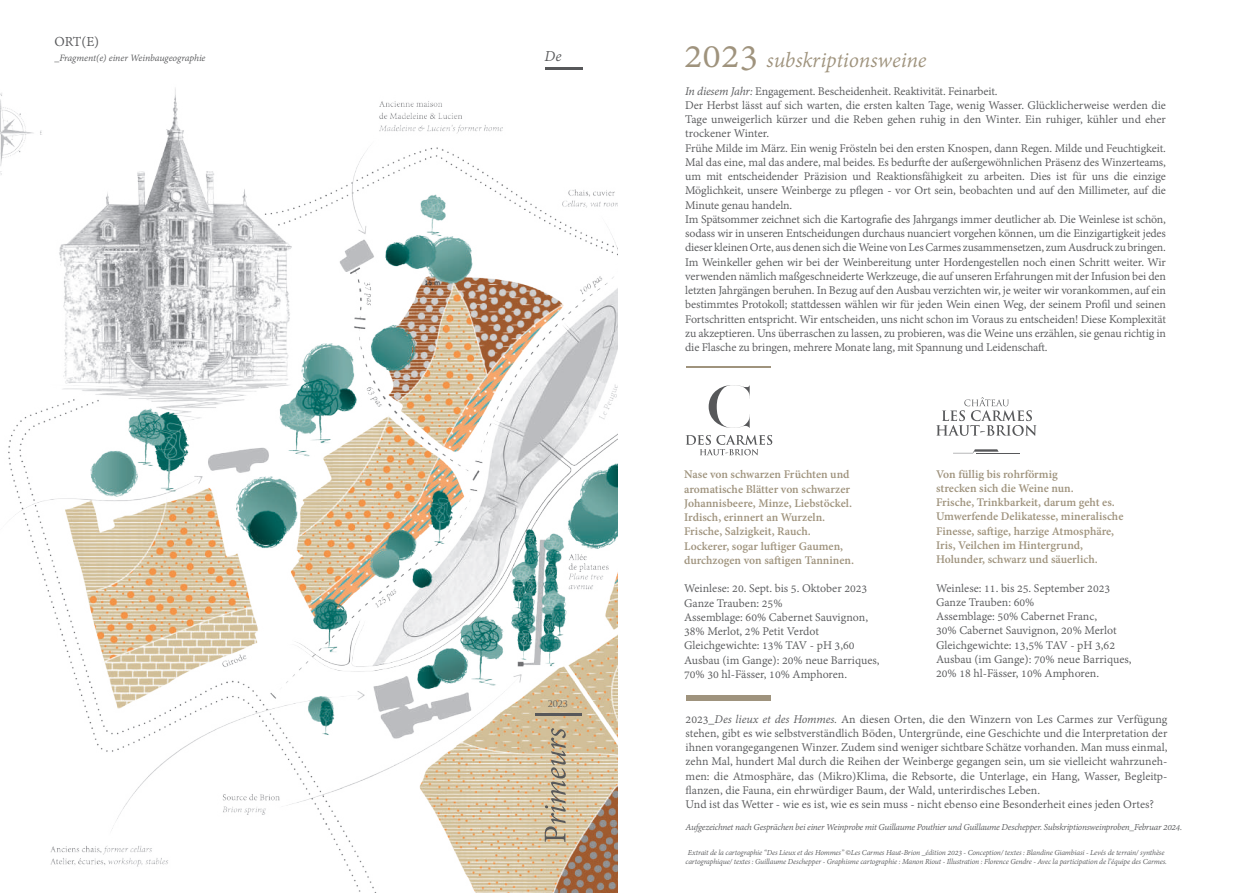
<style>
.page{position:relative;width:1234px;height:893px;background:#fff}
.page>*{position:absolute;margin:0;border:0;box-sizing:border-box;transform-origin:0 0}
.t1{font:italic 23.25px "Adobe Devanagari";letter-spacing:-.005em;color:#9f937d}
.t2{font:italic 16.35px "Adobe Devanagari";color:#57585a}
.t3{font:15px "Adobe Devanagari";color:#57585a}
.t4{font:12.75px/14.2px "Adobe Devanagari";letter-spacing:-.01em;color:#57585a}
.t5{font:700 12.75px/14.2px "Adobe Devanagari";color:#9f937d}
.t6{font:italic 10.5px "Adobe Devanagari";letter-spacing:-.005em;color:#57585a}
.t7{font:italic 9.9px "Adobe Devanagari";letter-spacing:-.03em;color:#57585a}
.t8{font:8.85px "Trajan Pro";color:#57585a}
.t9{font:italic 8.25px/9px "Adobe Devanagari";letter-spacing:-.02em;color:#57585a}
.s1{font-style:normal}
.s2{font-style:normal;font-size:40.95px}
.s3{font-style:italic}
</style>
<div class="page">
<img style="left:0;top:88px;width:617px;height:805px">
<hr style="left:544px;top:67px;width:38px;height:2px;background:#57585a">
<svg style="left:544px;top:728px;width:21px;height:114px;background:#bbab90"></svg>
<hr style="left:534px;top:713px;width:47px;height:3px;background:#57585a">
<hr style="left:685px;top:366px;width:85px;height:1px;background:#9f937d">
<div style="left:685px;top:695px;width:85px;height:5px;background:#9f937d"></div>
<svg style="left:953px;top:450px;width:45px;height:3px"></svg>
<hr style="left:975px;top:453px;width:44px;height:1px;background:#57585a">
<svg style="left:936px;top:397px;width:100px;height:39px"></svg>
<svg style="left:708px;top:385px;width:41px;height:43px"></svg>
<svg style="left:685px;top:435px;width:87px;height:20px"></svg>
<p class="t3" style="left:54px;top:33px;width:46px">ORT(E)</p>
<p class="t6" style="left:54px;top:52px;width:153px"><span class="s1">_</span>Fragment(e) einer Weinbaugeographie</p>
<p class="t2" style="left:544px;top:47px;width:19px">De</p>
<p class="t8" style="left:547px;top:698px;width:22px">2023</p>
<h1 class="t1" style="left:684px;top:47px;width:244px"><span class="s2">2023</span> subskriptionsweine</h1>
<p class="t4" style="left:685px;top:85px;width:482px"><span class="s3">In diesem Jahr:</span> Engagement. Bescheidenheit. Reaktivität. Feinarbeit.<br>Der Herbst lässt auf sich warten, die ersten kalten Tage, wenig Wasser. Glücklicherweise werden die Tage unweigerlich kürzer und die Reben gehen ruhig in den Winter. Ein ruhiger, kühler und eher trockener Winter.<br>Frühe Milde im März. Ein wenig Frösteln bei den ersten Knospen, dann Regen. Milde und Feuchtigkeit.<br>Mal das eine, mal das andere, mal beides. Es bedurfte der außergewöhnlichen Präsenz des Winzerteams, um mit entscheidender Präzision und Reaktionsfähigkeit zu arbeiten. Dies ist für uns die einzige Möglichkeit, unsere Weinberge zu pflegen - vor Ort sein, beobachten und auf den Millimeter, auf die Minute genau handeln.<br>Im Spätsommer zeichnet sich die Kartografie des Jahrgangs immer deutlicher ab. Die Weinlese ist schön, sodass wir in unseren Entscheidungen durchaus nuanciert vorgehen können, um die Einzigartigkeit jedes dieser kleinen Orte, aus denen sich die Weine von Les Carmes zusammensetzen, zum Ausdruck zu bringen.<br>Im Weinkeller gehen wir bei der Weinbereitung unter Hordengestellen noch einen Schritt weiter. Wir verwenden nämlich maßgeschneiderte Werkzeuge, die auf unseren Erfahrungen mit der Infusion bei den letzten Jahrgängen beruhen. In Bezug auf den Ausbau verzichten wir, je weiter wir vorankommen, auf ein bestimmtes Protokoll; stattdessen wählen wir für jeden Wein einen Weg, der seinem Profil und seinen Fortschritten entspricht. Wir entscheiden, uns nicht schon im Voraus zu entscheiden! Diese Komplexität zu akzeptieren. Uns überraschen zu lassen, zu probieren, was die Weine uns erzählen, sie genau richtig in die Flasche zu bringen, mehrere Monate lang, mit Spannung und Leidenschaft.</p>
<p class="t5" style="left:935px;top:468px;width:189px">Von füllig bis rohrförmig<br>strecken sich die Weine nun.<br>Frische, Trinkbarkeit, darum geht es.<br>Umwerfende Delikatesse, mineralische Finesse, saftige, harzige Atmosphäre, Iris, Veilchen im Hintergrund, Holunder, schwarz und säuerlich.</p>
<p class="t4" style="left:935px;top:582px;width:197px">Weinlese: 11. bis 25. September 2023<br>Ganze Trauben: 60%<br>Assemblage: 50% Cabernet Franc,<br>30% Cabernet Sauvignon, 20% Merlot<br>Gleichgewichte: 13,5% TAV - pH 3,62<br>Ausbau (im Gange): 70% neue Barriques,<br>20% 18 hl-Fässer, 10% Amphoren.</p>
<p class="t4" style="left:685px;top:713px;width:483px">2023_<span class="s3">Des lieux et des Hommes.</span> An diesen Orten, die den Winzern von Les Carmes zur Verfügung stehen, gibt es wie selbstverständlich Böden, Untergründe, eine Geschichte und die Interpretation der ihnen vorangegangenen Winzer. Zudem sind weniger sichtbare Schätze vorhanden. Man muss einmal, zehn Mal, hundert Mal durch die Reihen der Weinberge gegangen sein, um sie vielleicht wahrzuneh&shy;men: die Atmosphäre, das (Mikro)Klima, die Rebsorte, die Unterlage, ein Hang, Wasser, Begleitp&shy;flanzen, die Fauna, ein ehrwürdiger Baum, der Wald, unterirdisches Leben.<br>Und ist das Wetter - wie es ist, wie es sein muss - nicht ebenso eine Besonderheit eines jeden Ortes?</p>
<p class="t7" style="left:685px;top:821px;width:498px">Aufgezeichnet nach Gesprächen bei einer Weinprobe mit Guillaume Pouthier und Guillaume Deschepper. Subskriptionsweinproben_Februar 2024.</p>
<p class="t5" style="left:684px;top:469px;width:171px">Nase von schwarzen Früchten und aromatische Blätter von schwarzer Johannisbeere, Minze, Liebstöckel.<br>Irdisch, erinnert an Wurzeln.<br>Frische, Salzigkeit, Rauch.<br>Lockerer, sogar luftiger Gaumen, durchzogen von saftigen Tanninen.</p>
<p class="t4" style="left:684px;top:582px;width:197px">Weinlese: 20. Sept. bis 5. Oktober 2023<br>Ganze Trauben: 25%<br>Assemblage: 60% Cabernet Sauvignon,<br>38% Merlot, 2% Petit Verdot<br>Gleichgewichte: 13% TAV - pH 3,60<br>Ausbau (im Gange): 20% neue Barriques,<br>70% 30 hl-Fässer, 10% Amphoren.</p>
<p class="t9" style="left:685px;top:849px;width:483px">Extrait de la cartographie “Des Lieux et des Hommes” ©Les Carmes Haut-Brion _édition 2023 - Conception/ textes : Blandine Giambiasi - Levés de terrain/ synthèse cartographique/ textes : Guillaume Deschepper - Graphisme cartographie : Manon Riout - Illustration : Florence Gendre - Avec la participation de l’équipe des Carmes.</p>
</div>
